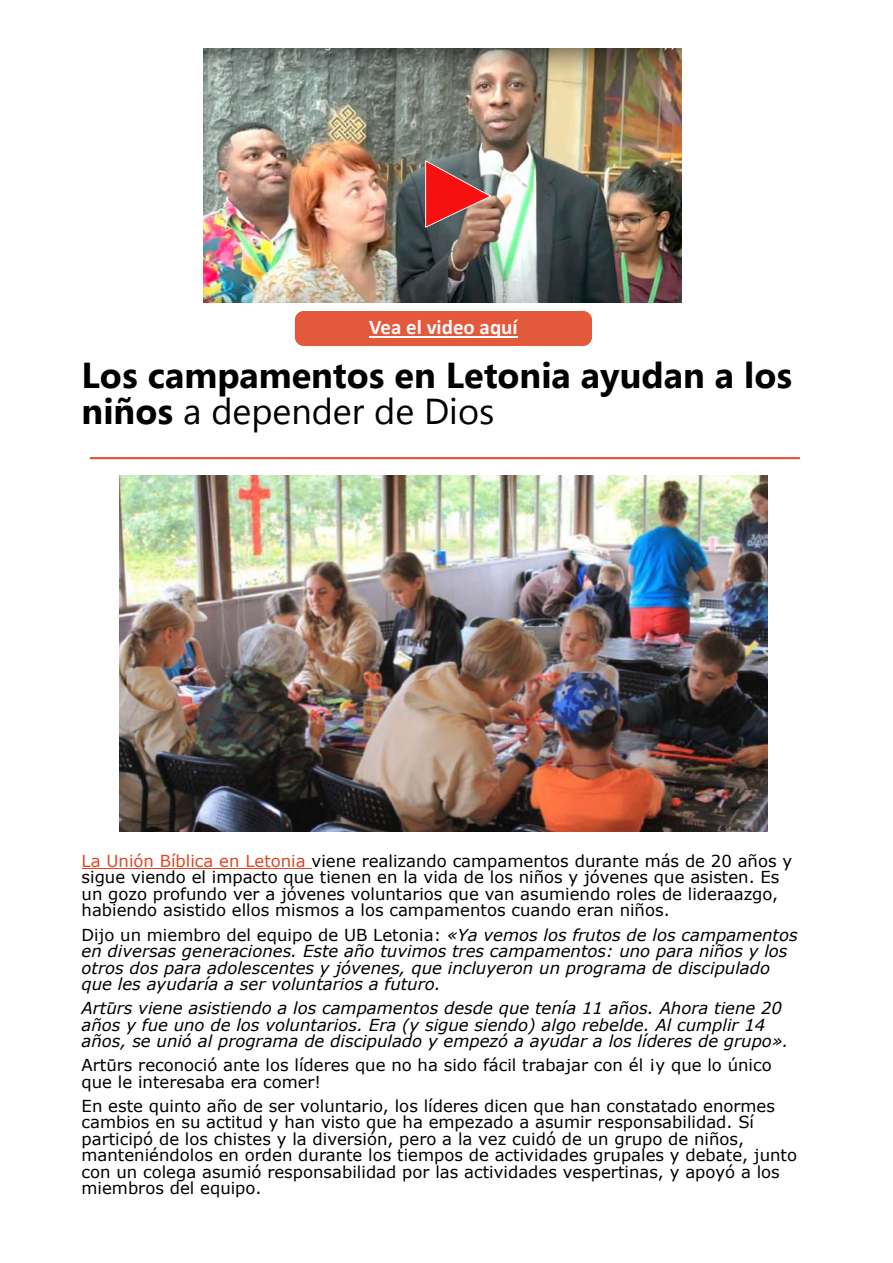
<style>
.page{position:relative;width:893px;height:1263px;background:#fff}
.page>*{position:absolute;margin:0;border:0;box-sizing:border-box;transform-origin:0 0}
.t1{font:700 36px/36px "Segoe UI";color:#000}
.t2{font:700 21px "Calibri";color:#fdfafa}
.t3{font:16.5px/16.5px "Verdana";color:#000}
.t4{font:italic 16.5px/16.5px "Verdana";color:#000}
.s1{font-weight:400}
.s2{color:#de4726}
.s3{font-style:normal}
.s4{font-family:"Lucida Grande";font-style:normal}
.s5{font-family:"Lucida Grande"}
</style>
<div class="page">
<hr style="left:91px;top:457px;width:708px;height:2px;background:#e3593b">
<img style="left:120px;top:476px;width:647px;height:355px">
<img style="left:204px;top:49px;width:477px;height:253px">
<svg style="left:425px;top:160px;width:67px;height:68px;background:#c05552"></svg>
<hr style="left:82px;top:868px;width:230px;height:1px;background:#de4726">
<div style="left:295px;top:311px;width:297px;height:35px;background:#e3593b;border-radius:9px"></div>
<hr style="left:369px;top:336px;width:149px;height:2px;background:#fdfafa">
<p class="t2" style="left:369px;top:318px;width:150px">Vea el video aquí</p>
<h1 class="t1" style="left:82px;top:360px;width:712px">Los campamentos en Letonia ayudan a los niños <span class="s1">a depender de Dios</span></h1>
<p class="t3" style="left:82px;top:854px;width:712px"><span class="s2">La Unión Bíblica en Letonia</span> viene realizando campamentos durante más de 20 años y sigue viendo el impacto que tienen en la vida de los niños y jóvenes que asisten. Es un gozo profundo ver a jóvenes voluntarios que van asumiendo roles de lideraazgo, habiendo asistido ellos mismos a los campamentos cuando eran niños.</p>
<p class="t4" style="left:82px;top:928px;width:718px"><span class="s3">Dĳo un miembro del equipo de UB Letonia:</span> «Ya vemos los frutos de los campamentos en diversas generaciones. Este año tuvimos tres campamentos: uno para niños y los otros dos para adolescentes y jóvenes, que incluyeron un programa de discipulado que les ayudaría a ser voluntarios a futuro.</p>
<p class="t4" style="left:82px;top:1001px;width:708px">Artu<span class="s4">̄</span>rs viene asistiendo a los campamentos desde que tenía 11 años. Ahora tiene 20 años y fue uno de los voluntarios. Era (y sigue siendo) algo rebelde. Al cumplir 14 años, se unió al programa de discipulado y empezó a ayudar a los líderes de grupo».</p>
<p class="t3" style="left:82px;top:1058px;width:692px">Artu<span class="s5">̄</span>rs reconoció ante los líderes que no ha sido fácil trabajar con él ¡y que lo único que le interesaba era comer!</p>
<p class="t3" style="left:82px;top:1099px;width:717px">En este quinto año de ser voluntario, los líderes dicen que han constatado enormes cambios en su actitud y han visto que ha empezado a asumir responsabilidad. Sí participó de los chistes y la diversión, pero a la vez cuidó de un grupo de niños, manteniéndolos en orden durante los tiempos de actividades grupales y debate, junto con un colega asumió responsabilidad por las actividades vespertinas, y apoyó a los miembros del equipo.</p>
</div>
